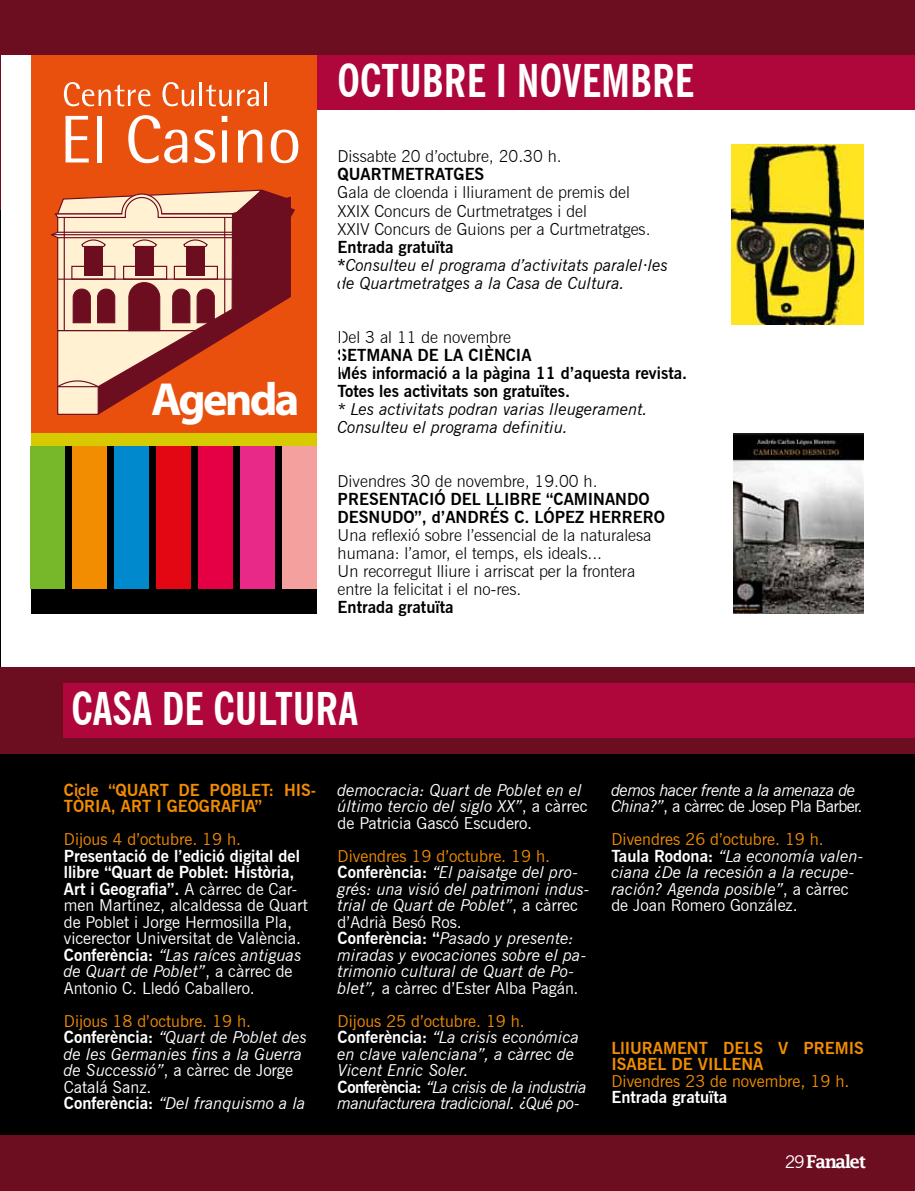
<style>
.page{position:relative;width:915px;height:1191px;background:#fff}
.page>*{position:absolute;margin:0;border:0;box-sizing:border-box;transform-origin:0 0}
.t1{font:700 46.65px "Myriad Pro";letter-spacing:-.06em;color:#fff}
.t2{font:700 condensed 45px "News Gothic BT";color:#fff}
.t3{font:600 17.85px "Lucida Fax";letter-spacing:-.08em;color:#fff}
.t4{font:italic 16.5px/16.5px "News Gothic BT";color:#fff}
.t5{font:300 16.5px/18px "News Gothic BT";color:#000}
.t6{font:16.5px/16.5px "News Gothic BT";color:#fff}
.t7{font:700 16.5px/18px "News Gothic BT";color:#000}
.t8{font:italic 16.5px/18px "News Gothic BT";color:#000}
.t9{font:700 16.5px/16.5px "News Gothic BT";color:#f28c00}
.t10{font:italic 16.5px/16.5px "News Gothic BT";letter-spacing:-.03em;color:#fff}
.t11{font:16.5px "News Gothic BT";color:#f28c00}
.t12{font:700 16.5px "News Gothic BT";color:#fff}
.s1{font-weight:700;font-style:normal}
.s2{font-weight:700}
.s3{font-style:italic}
.s4{font-style:normal;color:#f28c00}
.s5{font-style:normal}
.s6{font-family:"News Gothic BT";font-weight:400;font-size:17.4px}
</style>
<div class="page">
<div style="left:0;top:685px;width:914px;height:462px;background:#000"></div>
<div style="left:31px;top:445px;width:285px;height:168px;background:#000"></div>
<div style="left:31px;top:418px;width:285px;height:28px;background:#d7ca00"></div>
<div style="left:31px;top:446px;width:34px;height:142px;background:#76b82a"></div>
<div style="left:73px;top:446px;width:34px;height:142px;background:#f28c00"></div>
<div style="left:115px;top:446px;width:34px;height:142px;background:#008acd"></div>
<div style="left:156px;top:446px;width:34px;height:142px;background:#e30613"></div>
<div style="left:198px;top:446px;width:34px;height:142px;background:#e50046"></div>
<div style="left:240px;top:446px;width:34px;height:142px;background:#e82987"></div>
<div style="left:282px;top:446px;width:34px;height:142px;background:#f4a09f"></div>
<div style="left:301px;top:55px;width:613px;height:55px;background:#af063b"></div>
<hr style="left:0;top:0;width:1px;height:1191px;background:#000">
<hr style="left:0;top:0;width:1px;height:209px;background:#6d0d20">
<div style="left:31px;top:55px;width:285px;height:378px;background:#e9500e"></div>
<svg style="left:64px;top:82px;width:86px;height:24px"></svg>
<svg style="left:162px;top:82px;width:32px;height:24px"></svg>
<hr style="left:199px;top:82px;width:3px;height:24px;background:#fff">
<svg style="left:206px;top:84px;width:25px;height:22px"></svg>
<svg style="left:237px;top:89px;width:22px;height:17px"></svg>
<hr style="left:264px;top:82px;width:3px;height:24px;background:#fff">
<svg style="left:66px;top:116px;width:23px;height:46px"></svg>
<div style="left:97px;top:116px;width:5px;height:46px;background:#fff"></div>
<svg style="left:128px;top:115px;width:59px;height:48px"></svg>
<svg style="left:194px;top:130px;width:21px;height:33px"></svg>
<svg style="left:222px;top:116px;width:5px;height:46px"></svg>
<svg style="left:238px;top:130px;width:24px;height:32px"></svg>
<svg style="left:270px;top:130px;width:28px;height:33px"></svg>
<svg style="left:50px;top:189px;width:245px;height:226px"></svg>
<div style="left:0;top:0;width:914px;height:55px;background:#6d0d20"></div>
<div style="left:0;top:1135px;width:914px;height:56px;background:#6d0d20"></div>
<div style="left:0;top:667px;width:914px;height:87px;background:#6d0d20"></div>
<div style="left:64px;top:684px;width:850px;height:54px;background:#af063b"></div>
<img style="left:733px;top:433px;width:130px;height:180px">
<img style="left:731px;top:144px;width:132px;height:181px">
<h1 class="t1" style="left:151px;top:368px;width:150px">Agenda</h1>
<h2 class="t2" style="left:337px;top:53px;width:358px">OCTUBRE I NOVEMBRE</h2>
<p class="t5" style="left:337px;top:147px;width:225px">Dissabte 20 d’octubre, 20.30 h.</p>
<p class="t7" style="left:337px;top:165px;width:148px">QUARTMETRATGES</p>
<p class="t5" style="left:337px;top:183px;width:314px">Gala de cloenda i lliurament de premis del<br>XXIX Concurs de Curtmetratges i del<br>XXIV Concurs de Guions per a Curtmetratges.</p>
<p class="t8" style="left:337px;top:238px;width:331px"><span class="s1">Entrada gratuïta<br>*</span>Consulteu el programa d’activitats paralel·les de Quartmetratges a la Casa de Cultura.</p>
<p class="t5" style="left:337px;top:328px;width:175px">Del 3 al 11 de novembre</p>
<p class="t7" style="left:337px;top:346px;width:351px">SETMANA DE LA CIÈNCIA<br>Més informació a la pàgina 11 d’aquesta revista.<br>Totes les activitats son gratuïtes.</p>
<p class="t8" style="left:337px;top:400px;width:312px">* Les activitats podran varias lleugerament.<br>Consulteu el programa definitiu.</p>
<p class="t5" style="left:337px;top:472px;width:261px">Divendres 30 de novembre, 19.00 h.</p>
<p class="t7" style="left:337px;top:490px;width:329px">PRESENTACIÓ DEL LLIBRE “CAMINANDO<br>DESNUDO”, d’ANDRÉS C. LÓPEZ HERRERO</p>
<p class="t5" style="left:337px;top:526px;width:315px">Una reflexió sobre l’essencial de la naturalesa humana: l’amor, el temps, els ideals...<br>Un recorregut lliure i arriscat per la frontera entre la felicitat i el no-res.</p>
<p class="t7" style="left:337px;top:598px;width:117px">Entrada gratuïta</p>
<h2 class="t2" style="left:71px;top:682px;width:288px">CASA DE CULTURA</h2>
<p class="t9" style="left:64px;top:781px;width:254px">Cicle “QUART DE POBLET: HIS-<br>TÒRIA, ART I GEOGRAFIA”</p>
<p class="t11" style="left:64px;top:829px;width:179px">Dijous 4 d’octubre. 19 h.</p>
<p class="t6" style="left:64px;top:847px;width:245px"><span class="s2">Presentació de l’edició digital del llibre “Quart de Poblet: Història, Art i Geografia”.</span> A càrrec de Car&shy;men Martínez, alcaldessa de Quart de Poblet i Jorge Hermosilla Pla, vicerector Universitat de València.<br><span class="s2">Conferència:</span> <span class="s3">“Las raíces antiguas de Quart de Poblet”</span>, a càrrec de Antonio C. Lledó Caballero.</p>
<p class="t4" style="left:64px;top:1012px;width:245px"><span class="s4">Dijous 18 d’octubre. 19 h.<br></span><span class="s1">Conferència:</span> “Quart de Poblet des de les Germanies fins a la Guerra de Successió”<span class="s5">, a càrrec de Jorge<br>Catalá Sanz.<br></span><span class="s1">Conferència:</span> “Del franquismo a la</p>
<p class="t4" style="left:337px;top:781px;width:251px">democracia: Quart de Poblet en el último tercio del siglo XX”<span class="s5">, a càrrec de Patricia Gascó Escudero.</span></p>
<p class="t4" style="left:337px;top:847px;width:254px"><span class="s4">Divendres 19 d’octubre. 19 h.<br></span><span class="s1">Conferència:</span> “El paisatge del pro&shy;grés: una visió del patrimoni indus&shy;trial de Quart de Poblet”<span class="s5">, a càrrec d’Adrià Besó Ros.<br></span><span class="s1">Conferència: “</span>Pasado y presente: miradas y evocaciones sobre el pa&shy;trimonio cultural de Quart de Po&shy;blet”, <span class="s5">a càrrec d’Ester Alba Pagán.</span></p>
<p class="t4" style="left:337px;top:1012px;width:251px"><span class="s4">Dijous 25 d’octubre. 19 h.<br></span><span class="s1">Conferència:</span> “La crisis económica en clave valenciana”, a càrrec de<br>Vicent Enric Soler.<br><span class="s1">Conferència:</span> “La crisis de la industria manufacturera tradicional. ¿Qué po-</p>
<p class="t10" style="left:611px;top:781px;width:252px">demos hacer frente a la amenaza de<br>China?”<span class="s5">, a càrrec de Josep Pla Barber.</span></p>
<p class="t4" style="left:611px;top:831px;width:254px"><span class="s4">Divendres 26 d’octubre. 19 h.<br></span><span class="s1">Taula Rodona:</span> “La economía valen&shy;ciana ¿De la recesión a la recupe&shy;ración? Agenda posible”<span class="s5">, a càrrec de Joan Romero González.</span></p>
<p class="t9" style="left:611px;top:1039px;width:254px">LlIURAMENT DELS V PREMIS<br>ISABEL DE VILLENA</p>
<p class="t11" style="left:611px;top:1070px;width:239px">Divendres 23 de novembre, 19 h.</p>
<p class="t12" style="left:611px;top:1087px;width:117px">Entrada gratuïta</p>
<p class="t3" style="left:784px;top:1151px;width:83px"><span class="s6">29</span> Fanalet</p>
</div>
